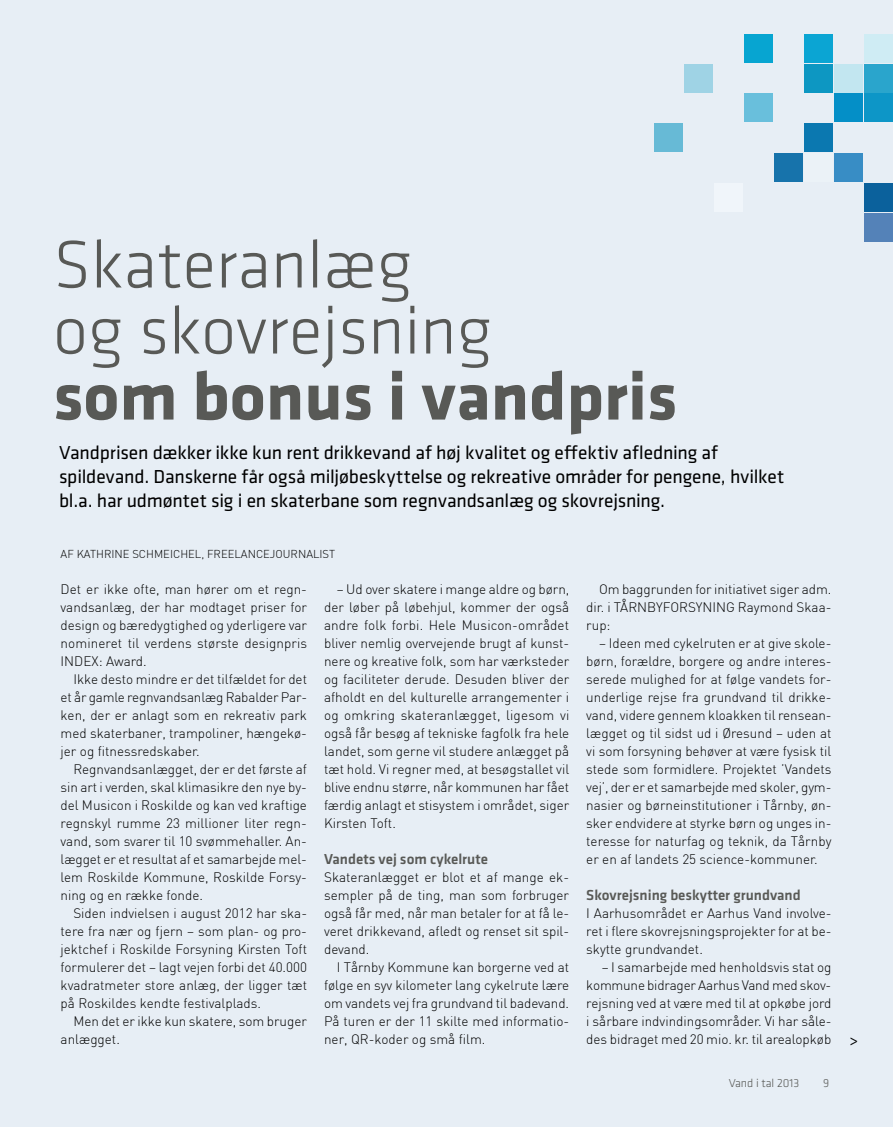
<style>
.page{position:relative;width:893px;height:1127px;background:#e7eef5}
.page>*{position:absolute;margin:0;border:0;box-sizing:border-box;transform-origin:0 0}
.t1{font:300 69.6px/66px "Klavika";color:#585956}
.t2{font:700 69.6px "Klavika";color:#585956}
.t3{font:300 21px "DIN";color:#000}
.t4{font:19.5px/24px "Klavika";letter-spacing:-.005em;color:#000}
.t5{font:500 15px "Klavika";color:#585956}
.t6{font:300 13.5px/18px "DIN";color:#000;text-align:justify}
.t7{font:300 12px "Klavika";color:#585956}
.t8{font:300 11.25px "DIN";color:#000}
</style>
<div class="page">
<div style="left:864px;top:213px;width:28px;height:29px;background:#5482b8"></div>
<div style="left:864px;top:184px;width:28px;height:28px;background:#0b619c"></div>
<div style="left:864px;top:94px;width:28px;height:28px;background:#0d96c7"></div>
<div style="left:864px;top:64px;width:28px;height:28px;background:#2aa5cc"></div>
<div style="left:864px;top:34px;width:28px;height:28px;background:#cfecf4"></div>
<div style="left:834px;top:154px;width:28px;height:28px;background:#388dc5"></div>
<div style="left:834px;top:94px;width:28px;height:28px;background:#048fc7"></div>
<div style="left:834px;top:64px;width:28px;height:28px;background:#c2e6f0"></div>
<div style="left:804px;top:154px;width:29px;height:28px;background:#ebf2f7"></div>
<div style="left:804px;top:124px;width:29px;height:28px;background:#0b78b0"></div>
<div style="left:804px;top:64px;width:29px;height:28px;background:#0d97c2"></div>
<div style="left:804px;top:34px;width:29px;height:28px;background:#0ba5d3"></div>
<div style="left:774px;top:154px;width:29px;height:28px;background:#1773ab"></div>
<div style="left:744px;top:94px;width:29px;height:28px;background:#69bfdc"></div>
<div style="left:744px;top:34px;width:29px;height:28px;background:#07a5d1"></div>
<div style="left:715px;top:184px;width:28px;height:28px;background:#f0f5fa"></div>
<div style="left:685px;top:64px;width:28px;height:28px;background:#9fd3e5"></div>
<div style="left:655px;top:124px;width:28px;height:28px;background:#67bad6"></div>
<h1 class="t1" style="left:53px;top:231px;width:441px">Skateranlæg og skovrejsning</h1>
<h1 class="t2" style="left:53px;top:346px;width:625px">som bonus i vandpris</h1>
<p class="t4" style="left:59px;top:440px;width:727px">Vandprisen dækker ikke kun rent drikkevand af høj kvalitet og effektiv afledning af spildevand. Danskerne får også miljøbeskyttelse og rekreative områder for pengene, hvilket bl.a. har udmøntet sig i en skaterbane som regnvandsanlæg og skovrejsning.</p>
<p class="t8" style="left:61px;top:547px;width:276px">Af Kathrine Schmeichel, freelancejournalist</p>
<p class="t6" style="left:324px;top:580px;width:247px;text-indent:13px">– Ud over skatere i mange aldre og børn, der løber på løbehjul, kommer der også andre folk forbi. Hele Musicon-området bliver nemlig overvejende brugt af kunst&shy;nere og kreative folk, som har værksteder og faciliteter derude. Desuden bliver der afholdt en del kulturelle arrangementer i og omkring skateranlægget, ligesom vi også får besøg af tekniske fagfolk fra hele landet, som gerne vil studere anlægget på tæt hold. Vi regner med, at besøgstallet vil blive endnu større, når kommunen har fået færdig anlagt et stisystem i området, siger Kirsten Toft.</p>
<p class="t5" style="left:324px;top:849px;width:165px">Vandets vej som cykelrute</p>
<p class="t6" style="left:324px;top:868px;width:247px">Skateranlægget er blot et af mange ek&shy;sempler på de ting, man som forbruger også får med, når man betaler for at få le&shy;veret drikkevand, afledt og renset sit spil&shy;devand.</p>
<p class="t6" style="left:324px;top:958px;width:247px;text-indent:13px">I Tårnby Kommune kan borgerne ved at følge en syv kilometer lang cykelrute lære om vandets vej fra grundvand til badevand.<br>På turen er der 11 skilte med informatio&shy;ner, QR-koder og små film.</p>
<p class="t6" style="left:61px;top:580px;width:248px">Det er ikke ofte, man hører om et regn&shy;vandsanlæg, der har modtaget priser for design og bæredygtighed og yderligere var nomineret til verdens største designpris INDEX: Award.</p>
<p class="t6" style="left:61px;top:670px;width:248px;text-indent:13px">Ikke desto mindre er det tilfældet for det et år gamle regnvandsanlæg Rabalder Par&shy;ken, der er anlagt som en rekreativ park med skaterbaner, trampoliner, hængekø&shy;jer og fitnessredskaber.</p>
<p class="t6" style="left:61px;top:760px;width:248px;text-indent:13px">Regnvandsanlægget, der er det første af sin art i verden, skal klimasikre den nye by&shy;del Musicon i Roskilde og kan ved kraftige regnskyl rumme 23 millioner liter regn&shy;vand, som svarer til 10 svømmehaller. An&shy;lægget er et resultat af et samarbejde mel&shy;lem Roskilde Kommune, Roskilde Forsy&shy;ning og en række fonde.</p>
<p class="t6" style="left:61px;top:904px;width:248px;text-indent:13px">Siden indvielsen i august 2012 har ska&shy;tere fra nær og fjern – som plan- og pro&shy;jektchef i Roskilde Forsyning Kirsten Toft formulerer det – lagt vejen forbi det 40.000 kvadratmeter store anlæg, der ligger tæt på Roskildes kendte festivalplads.</p>
<p class="t6" style="left:61px;top:1012px;width:248px;text-indent:13px">Men det er ikke kun skatere, som bruger anlægget.</p>
<p class="t6" style="left:586px;top:580px;width:247px;text-indent:13px">Om baggrunden for initiativet siger adm. dir. i TÅRNBYFORSYNING Raymond Skaa&shy;rup:</p>
<p class="t6" style="left:586px;top:634px;width:247px;text-indent:13px">– Ideen med cykelruten er at give skole&shy;børn, forældre, borgere og andre interes&shy;serede mulighed for at følge vandets for&shy;underlige rejse fra grundvand til drikke&shy;vand, videre gennem kloakken til rensean&shy;lægget og til sidst ud i Øresund – uden at vi som forsyning behøver at være fysisk til stede som formidlere. Projektet ’Vandets vej’, der er et samarbejde med skoler, gym&shy;nasier og børneinstitutioner i Tårnby, øn&shy;sker endvidere at styrke børn og unges in&shy;teresse for naturfag og teknik, da Tårnby er en af landets 25 science-kommuner.</p>
<p class="t5" style="left:586px;top:885px;width:216px">Skovrejsning beskytter grundvand</p>
<p class="t6" style="left:586px;top:904px;width:247px">I Aarhusområdet er Aarhus Vand involve&shy;ret i flere skovrejsningsprojekter for at be&shy;skytte grundvandet.</p>
<p class="t6" style="left:586px;top:958px;width:247px;text-indent:15px">– I samarbejde med henholdsvis stat og kommune bidrager Aarhus Vand med skov&shy;rejsning ved at være med til at opkøbe jord i sårbare indvindingsområder. Vi har såle&shy;des bidraget med 20 mio. kr. til arealopkøb</p>
<p class="t7" style="left:729px;top:1076px;width:72px">Vand i tal 2013</p>
<p class="t7" style="left:823px;top:1076px;width:8px">9</p>
<h2 class="t3" style="left:848px;top:1026px;width:12px">&gt;</h2>
</div>
